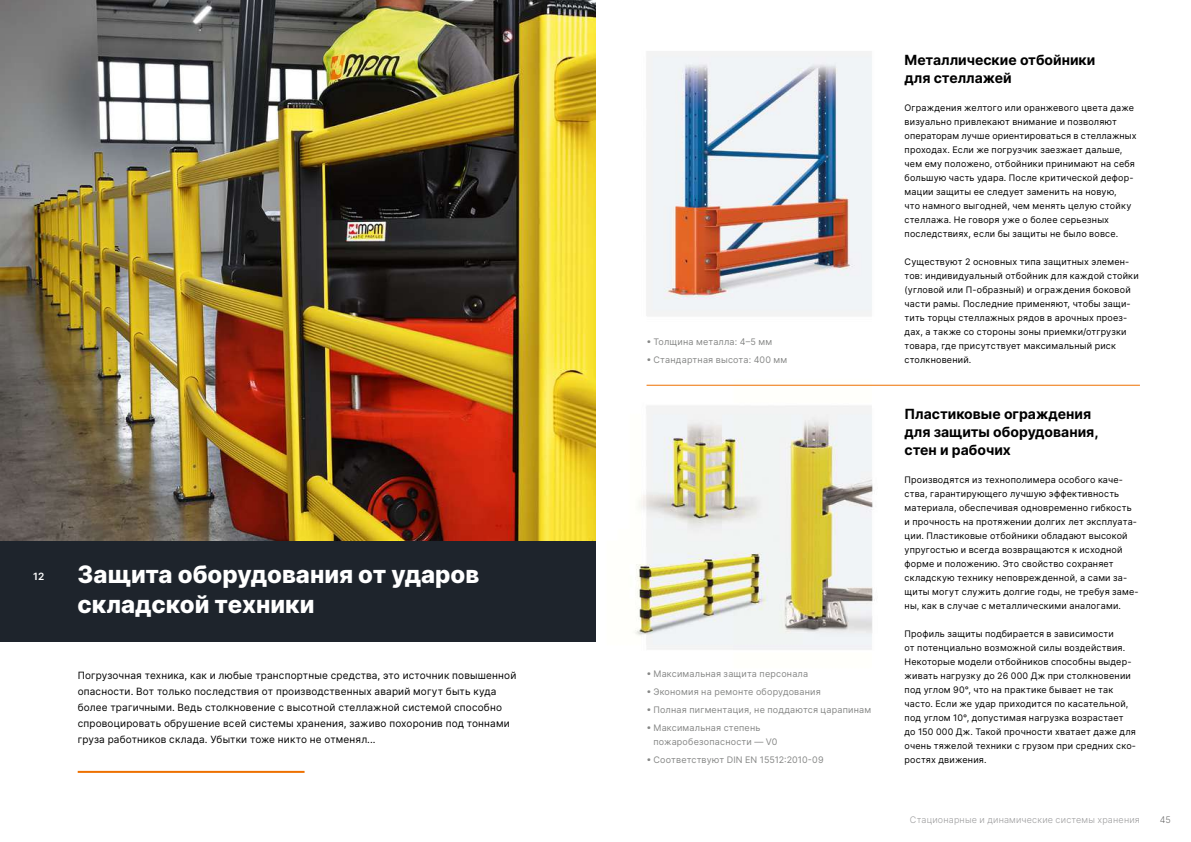
<style>
.page{position:relative;width:1191px;height:842px;background:#fff}
.page>*{position:absolute;margin:0;border:0;box-sizing:border-box;transform-origin:0 0}
.t1{font:800 24px/30px "Inter";color:#fff}
.t2{font:700 14px/18px "Inter";color:#000}
.t3{font:10px/16px "Inter";letter-spacing:.015em;color:#000}
.t4{font:600 10px "Inter";color:#fff}
.t5{font:9px/14px "Inter";letter-spacing:.02em;color:#000}
.t6{font:9px/14px "Inter";letter-spacing:.02em;color:#868786}
.t7{font:300 9px "Inter";letter-spacing:.02em;color:#9c9c9d}
.t8{font:300 9px "Inter";color:#6e6e6e}
</style>
<div class="page">
<img style="left:595px;top:1px;width:545px;height:649px">
<hr style="left:646px;top:385px;width:494px;height:1px;background:#ee7100">
<hr style="left:78px;top:771px;width:226px;height:2px;background:#ee7100">
<div style="left:0;top:523px;width:595px;height:118px;background:#1e242c"></div>
<img style="left:0;top:0;width:595px;height:540px">
<p class="t4" style="left:33px;top:569px;width:13px">12</p>
<h1 class="t1" style="left:78px;top:558px;width:403px">Защита оборудования от ударов складской техники</h1>
<p class="t3" style="left:78px;top:667px;width:440px">Погрузочная техника, как и любые транспортные средства, это источник повышенной опасности. Вот только последствия от производственных аварий могут быть куда более трагичными. Ведь столкновение с высотной стеллажной системой способно спровоцировать обрушение всей системы хранения, заживо похоронив под тоннами груза работников склада. Убытки тоже никто не отменял...</p>
<p class="t6" style="left:646px;top:334px;width:127px">• Толщина металла: 4–5 мм</p>
<p class="t6" style="left:646px;top:352px;width:142px">• Стандартная высота: 400 мм</p>
<p class="t6" style="left:646px;top:666px;width:163px">• Максимальная защита персонала</p>
<p class="t6" style="left:646px;top:684px;width:176px">• Экономия на ремонте оборудования</p>
<p class="t6" style="left:646px;top:702px;width:226px">• Полная пигментация, не поддаются царапинам</p>
<p class="t6" style="left:653px;top:720px;width:125px;text-indent:-7px">• Максимальная степень пожаробезопасности — V0</p>
<p class="t6" style="left:646px;top:752px;width:179px">• Соответствуют DIN EN 15512:2010-09</p>
<h2 class="t2" style="left:904px;top:50px;width:192px">Металлические отбойники для стеллажей</h2>
<p class="t5" style="left:904px;top:100px;width:233px">Ограждения желтого или оранжевого цвета даже визуально привлекают внимание и позволяют операторам лучше ориентироваться в стеллажных проходах. Если же погрузчик заезжает дальше, чем ему положено, отбойники принимают на себя большую часть удара. После критической дефор&shy;мации защиты ее следует заменить на новую,<br>что намного выгодней, чем менять целую стойку стеллажа. Не говоря уже о более серьезных последствиях, если бы защиты не было вовсе.</p>
<p class="t5" style="left:904px;top:254px;width:236px">Существуют 2 основных типа защитных элемен&shy;тов: индивидуальный отбойник для каждой стойки (угловой или П-образный) и ограждения боковой части рамы. Последние применяют, чтобы защи&shy;тить торцы стеллажных рядов в арочных проез&shy;дах, а также со стороны зоны приемки/отгрузки товара, где присутствует максимальный риск столкновений.</p>
<h2 class="t2" style="left:904px;top:404px;width:195px">Пластиковые ограждения для защиты оборудования, стен и рабочих</h2>
<p class="t5" style="left:904px;top:472px;width:236px">Производятся из технополимера особого каче&shy;ства, гарантирующего лучшую эффективность материала, обеспечивая одновременно гибкость и прочность на протяжении долгих лет эксплуата&shy;ции. Пластиковые отбойники обладают высокой упругостью и всегда возвращаются к исходной форме и положению. Это свойство сохраняет складскую технику неповрежденной, а сами за&shy;щиты могут служить долгие годы, не требуя заме&shy;ны, как в случае с металлическими аналогами.</p>
<p class="t5" style="left:904px;top:626px;width:233px">Профиль защиты подбирается в зависимости<br>от потенциально возможной силы воздействия.<br>Некоторые модели отбойников способны выдер&shy;живать нагрузку до 26 000 Дж при столкновении под углом 90°, что на практике бывает не так часто. Если же удар приходится по касательной, под углом 10°, допустимая нагрузка возрастает до 150 000 Дж. Такой прочности хватает даже для очень тяжелой техники с грузом при средних ско&shy;ростях движения.</p>
<p class="t7" style="left:910px;top:813px;width:231px">Стационарные и динамические системы хранения</p>
<p class="t8" style="left:1160px;top:813px;width:13px">45</p>
</div>
